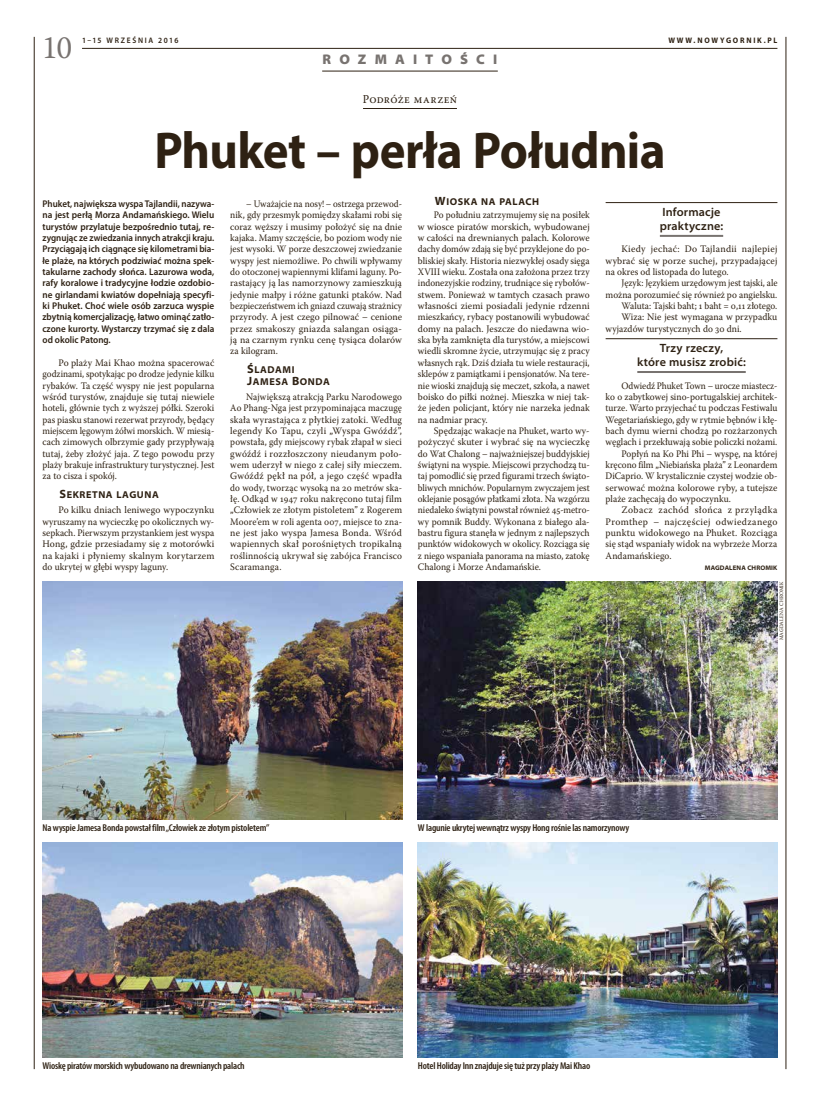
<style>
.page{position:relative;width:820px;height:1106px;background:#fff}
.page>*{position:absolute;margin:0;border:0;box-sizing:border-box;transform-origin:0 0}
.t1{font:700 52px "Myriad Pro";letter-spacing:-.01em;color:#2e2113;scale:.94 1}
.t2{font:32px "Warnock Pro";color:#787370;scale:.94 1}
.t3{font:900 semi-expanded 14px "Myriad Pro";letter-spacing:.61em;color:#787370;scale:.94 1}
.t4{font:600 semi-expanded 12px/13.4px "Myriad Pro";letter-spacing:.015em;color:#2e2113;scale:.94 1}
.t5{font:12px "Warnock Pro";letter-spacing:.03em;color:#2e2113;scale:.94 1}
.t6{font:10px/12.3px "Myriad Pro Bold Semi Ext SC830";letter-spacing:.06em;color:#2e2113;scale:.94 1}
.t7{font:9.9px/11.3px "Warnock Pro";letter-spacing:.005em;color:#2e2113;text-align:justify;scale:.93 1}
.t8{font:9.9px/11.3px "Warnock Pro";letter-spacing:.005em;color:#2e2113;text-align:justify;scale:.94 1}
.t9{font:9.9px/11.3px "Warnock Pro";letter-spacing:.005em;color:#2e2113;text-align:justify;scale:.96 1}
.t10{font:9.9px/11.3px "Warnock Pro";letter-spacing:.005em;color:#2e2113;text-align:justify;scale:.91 1}
.t11{font:600 condensed 9.9px "Myriad Pro";letter-spacing:-.02em;color:#2e2113;scale:1.04 1}
.t12{font:9.9px "Warnock Pro";letter-spacing:.005em;color:#2e2113;scale:.92 1}
.t13{font:9.9px/11.3px "Warnock Pro";letter-spacing:.005em;color:#2e2113;text-align:justify}
.t14{font:9.9px "Warnock Pro";letter-spacing:.005em;color:#2e2113;scale:.95 1}
.t15{font:9.9px "Warnock Pro";letter-spacing:.035em;color:#2e2113}
.t16{font:9.9px "Warnock Pro";letter-spacing:.04em;color:#2e2113}
.t17{font:600 9.7px/11.3px "Myriad Pro";color:#2e2113;text-align:justify;scale:.93 1}
.t18{font:700 8px "Myriad Pro";letter-spacing:.235em;color:#2e2113;scale:.94 1}
.t19{font:600 8px "Myriad Pro";letter-spacing:.23em;color:#2e2113;scale:.94 1}
.t20{font:700 semi-expanded 6.6px "Myriad Pro";letter-spacing:.02em;color:#2e2113;scale:.94 1}
.t21{font:5.3px "Warnock Pro";letter-spacing:.02em;color:#2e2113;scale:.94 1}
.s1{font-size:12px}
</style>
<div class="page">
<hr style="left:82px;top:48px;width:695px;height:1px;background:#2e2113">
<hr style="left:34px;top:37px;width:1px;height:1032px;background:#2e2113">
<hr style="left:785px;top:37px;width:1px;height:1032px;background:#2e2113">
<hr style="left:322px;top:71px;width:175px;height:1px;background:#2e2113">
<hr style="left:363px;top:108px;width:94px;height:1px;background:#2e2113">
<hr style="left:605px;top:202px;width:172px;height:1px;background:#2e2113">
<hr style="left:659px;top:235px;width:64px;height:2px;background:#787370">
<hr style="left:605px;top:338px;width:172px;height:1px;background:#2e2113">
<hr style="left:637px;top:371px;width:108px;height:2px;background:#787370">
<img style="left:418px;top:842px;width:359px;height:215px">
<img style="left:43px;top:842px;width:359px;height:215px">
<img style="left:418px;top:581px;width:359px;height:238px">
<img style="left:43px;top:581px;width:359px;height:238px">
<p class="t19" style="left:82px;top:35px;width:104px">1–15 WRZEŚNIA 2016</p>
<h2 class="t2" style="left:43px;top:28px;width:33px">10</h2>
<p class="t18" style="left:668px;top:35px;width:117px">WWW.NOWYGORNIK.PL</p>
<h3 class="t3" style="left:322px;top:51px;width:187px">ROZMAITOŚCI</h3>
<p class="t5" style="left:362px;top:92px;width:102px">Podróże marzeń</p>
<h1 class="t1" style="left:154px;top:117px;width:545px">Phuket – perła Południa</h1>
<p class="t17" style="left:43px;top:198px;width:186px">Phuket, największa wyspa Tajlandii, nazywa&shy;na jest perłą Morza Andamańskiego. Wielu turystów przylatuje bezpośrednio tutaj, re&shy;zygnując ze zwiedzania innych atrakcji kraju.<br>Przyciągają ich ciągnące się kilometrami bia&shy;łe plaże, na których podziwiać można spek&shy;takularne zachody słońca. Lazurowa woda, rafy koralowe i tradycyjne łodzie ozdobio&shy;ne girlandami kwiatów dopełniają specyfi&shy;ki Phuket. Choć wiele osób zarzuca wyspie zbytnią komercjalizację, łatwo ominąć zatło&shy;czone kurorty. Wystarczy trzymać się z dala od okolic Patong.</p>
<p class="t9" style="left:43px;top:357px;width:180px;text-indent:16px">Po plaży Mai Khao można spacerować godzinami, spotykając po drodze jedynie kilku rybaków. Ta część wyspy nie jest popularna wśród turystów, znajduje się tutaj niewiele hoteli, głównie tych z wyższej półki. Szeroki pas piasku stanowi rezerwat przyrody, będący miejscem lęgowym żółwi morskich. W miesią&shy;cach zimowych olbrzymie gady przypływają tutaj, żeby złożyć jaja. Z tego powodu przy plaży brakuje infrastruktury turystycznej. Jest za to cisza i spokój.</p>
<p class="t6" style="left:60px;top:488px;width:107px"><span class="s1">S</span>EKRETNA LAGUNA</p>
<p class="t9" style="left:43px;top:504px;width:180px;text-indent:16px">Po kilku dniach leniwego wypoczynku wyruszamy na wycieczkę po okolicznych wy&shy;sepkach. Pierwszym przystankiem jest wyspa Hong, gdzie przesiadamy się z motorówki na kajaki i płyniemy skalnym korytarzem do ukrytej w głębi wyspy laguny.</p>
<p class="t6" style="left:435px;top:195px;width:112px"><span class="s1">W</span>IOSKA NA PALACH</p>
<p class="t7" style="left:418px;top:209px;width:186px;text-indent:16px">Po południu zatrzymujemy się na posiłek w wiosce piratów morskich, wybudowanej w całości na drewnianych palach. Kolorowe dachy domów zdają się być przyklejone do po&shy;bliskiej skały. Historia niezwykłej osady sięga XVIII wieku. Została ona założona przez trzy indonezyjskie rodziny, trudniące się rybołów&shy;stwem. Ponieważ w tamtych czasach prawo własności ziemi posiadali jedynie rdzenni mieszkańcy, rybacy postanowili wybudować domy na palach. Jeszcze do niedawna wio&shy;ska była zamknięta dla turystów, a miejscowi wiedli skromne życie, utrzymując się z pracy własnych rąk. Dziś działa tu wiele restauracji, sklepów z pamiątkami i pensjonatów. Na tere&shy;nie wioski znajdują się meczet, szkoła, a nawet boisko do piłki nożnej. Mieszka w niej tak&shy;że jeden policjant, który nie narzeka jednak na nadmiar pracy.</p>
<p class="t8" style="left:418px;top:425px;width:184px;text-indent:16px">Spędzając wakacje na Phuket, warto wy&shy;pożyczyć skuter i wybrać się na wycieczkę do Wat Chalong – najważniejszej buddyjskiej świątyni na wyspie. Miejscowi przychodzą tu&shy;taj pomodlić się przed figurami trzech świąto&shy;bliwych mnichów. Popularnym zwyczajem jest oklejanie posągów płatkami złota. Na wzgórzu niedaleko świątyni powstał również 45-metro&shy;wy pomnik Buddy. Wykonana z białego ala&shy;bastru figura stanęła w jednym z najlepszych punktów widokowych w okolicy. Rozciąga się z niego wspaniała panorama na miasto, zatokę Chalong i Morze Andamańskie.</p>
<p class="t10" style="left:230px;top:198px;width:190px;text-indent:16px">– Uważajcie na nosy! – ostrzega przewod&shy;nik, gdy przesmyk pomiędzy skałami robi się coraz węższy i musimy położyć się na dnie kajaka. Mamy szczęście, bo poziom wody nie jest wysoki. W porze deszczowej zwiedzanie wyspy jest niemożliwe. Po chwili wpływamy do otoczonej wapiennymi klifami laguny. Po&shy;rastający ją las namorzynowy zamieszkują jedynie małpy i różne gatunki ptaków. Nad bezpieczeństwem ich gniazd czuwają strażnicy przyrody. A jest czego pilnować – cenione przez smakoszy gniazda salangan osiąga&shy;ją na czarnym rynku cenę tysiąca dolarów za kilogram.</p>
<p class="t6" style="left:247px;top:363px;width:89px"><span class="s1">Ś</span>LADAMI<br><span class="s1">J</span>AMESA <span class="s1">B</span>ONDA</p>
<p class="t7" style="left:230px;top:391px;width:186px;text-indent:16px">Największą atrakcją Parku Narodowego Ao Phang-Nga jest przypominająca maczugę skała wyrastająca z płytkiej zatoki. Według legendy Ko Tapu, czyli „Wyspa Gwóźdź”, powstała, gdy miejscowy rybak złapał w sieci gwóźdź i rozzłoszczony nieudanym poło&shy;wem uderzył w niego z całej siły mieczem.<br>Gwóźdź pękł na pół, a jego część wpadła do wody, tworząc wysoką na 20 metrów ska&shy;łę. Odkąd w 1947 roku nakręcono tutaj film „Człowiek ze złotym pistoletem” z Rogerem Moore’em w roli agenta 007, miejsce to zna&shy;ne jest jako wyspa Jamesa Bonda. Wśród wapiennych skał porośniętych tropikalną roślinnością ukrywał się zabójca Francisco Scaramanga.</p>
<p class="t4" style="left:659px;top:206px;width:69px">Informacje praktyczne:</p>
<p class="t13" style="left:605px;top:243px;width:173px;text-indent:16px">Kiedy jechać: Do Tajlandii najlepiej wybrać się w porze suchej, przypadającej na okres od listopada do lutego.</p>
<p class="t12" style="left:621px;top:277px;width:171px">Język: Językiem urzędowym jest tajski, ale</p>
<p class="t8" style="left:605px;top:289px;width:184px">można porozumieć się również po angielsku.</p>
<p class="t7" style="left:621px;top:300px;width:169px">Waluta: Tajski baht; 1 baht = 0,11 złotego.</p>
<p class="t14" style="left:621px;top:311px;width:165px">Wiza: Nie jest wymagana w przypadku</p>
<p class="t8" style="left:605px;top:323px;width:146px">wyjazdów turystycznych do 30 dni.</p>
<p class="t4" style="left:637px;top:342px;width:117px;text-align:center">Trzy rzeczy,<br>które musisz zrobić:</p>
<p class="t10" style="left:621px;top:379px;width:173px">Odwiedź Phuket Town – urocze miastecz-</p>
<p class="t8" style="left:605px;top:391px;width:184px">ko o zabytkowej sino-portugalskiej architek-</p>
<p class="t7" style="left:605px;top:402px;width:186px">turze. Warto przyjechać tu podczas Festiwalu</p>
<p class="t12" style="left:605px;top:413px;width:188px">Wegetariańskiego, gdy w rytmie bębnów i kłę-</p>
<p class="t14" style="left:605px;top:424px;width:182px">bach dymu wierni chodzą po rozżarzonych</p>
<p class="t8" style="left:605px;top:436px;width:184px">węglach i przekłuwają sobie policzki nożami.</p>
<p class="t8" style="left:621px;top:447px;width:167px">Popłyń na Ko Phi Phi – wyspę, na której</p>
<p class="t12" style="left:605px;top:459px;width:188px">kręcono film „Niebiańska plaża” z Leonardem</p>
<p class="t7" style="left:605px;top:470px;width:186px">DiCaprio. W krystalicznie czystej wodzie ob-</p>
<p class="t9" style="left:605px;top:481px;width:180px">serwować można kolorowe ryby, a tutejsze</p>
<p class="t8" style="left:605px;top:493px;width:135px">plaże zachęcają do wypoczynku.</p>
<p class="t16" style="left:621px;top:504px;width:157px">Zobacz zachód słońca z przylądka</p>
<p class="t15" style="left:605px;top:515px;width:173px">Promthep – najczęściej odwiedzanego</p>
<p class="t13" style="left:605px;top:527px;width:173px">punktu widokowego na Phuket. Rozciąga</p>
<p class="t12" style="left:605px;top:538px;width:188px">się stąd wspaniały widok na wybrzeże Morza</p>
<p class="t8" style="left:605px;top:549px;width:72px">Andamańskiego.</p>
<p class="t20" style="left:704px;top:564px;width:79px">MAGDALENA CHROMIK</p>
<p class="t11" style="left:43px;top:822px;width:219px">Na wyspie Jamesa Bonda powstał film „Człowiek ze złotym pistoletem”</p>
<p class="t11" style="left:418px;top:822px;width:205px">W lagunie ukrytej wewnątrz wyspy Hong rośnie las namorzynowy</p>
<p class="t11" style="left:43px;top:1060px;width:196px">Wioskę piratów morskich wybudowano na drewnianych palach</p>
<p class="t11" style="left:418px;top:1060px;width:167px">Hotel Holiday Inn znajduje się tuż przy plaży Mai Khao</p>
<p class="t21" style="left:777px;top:640px;width:64px;rotate:-90deg">MAGDALENA CHROMIK</p>
</div>
